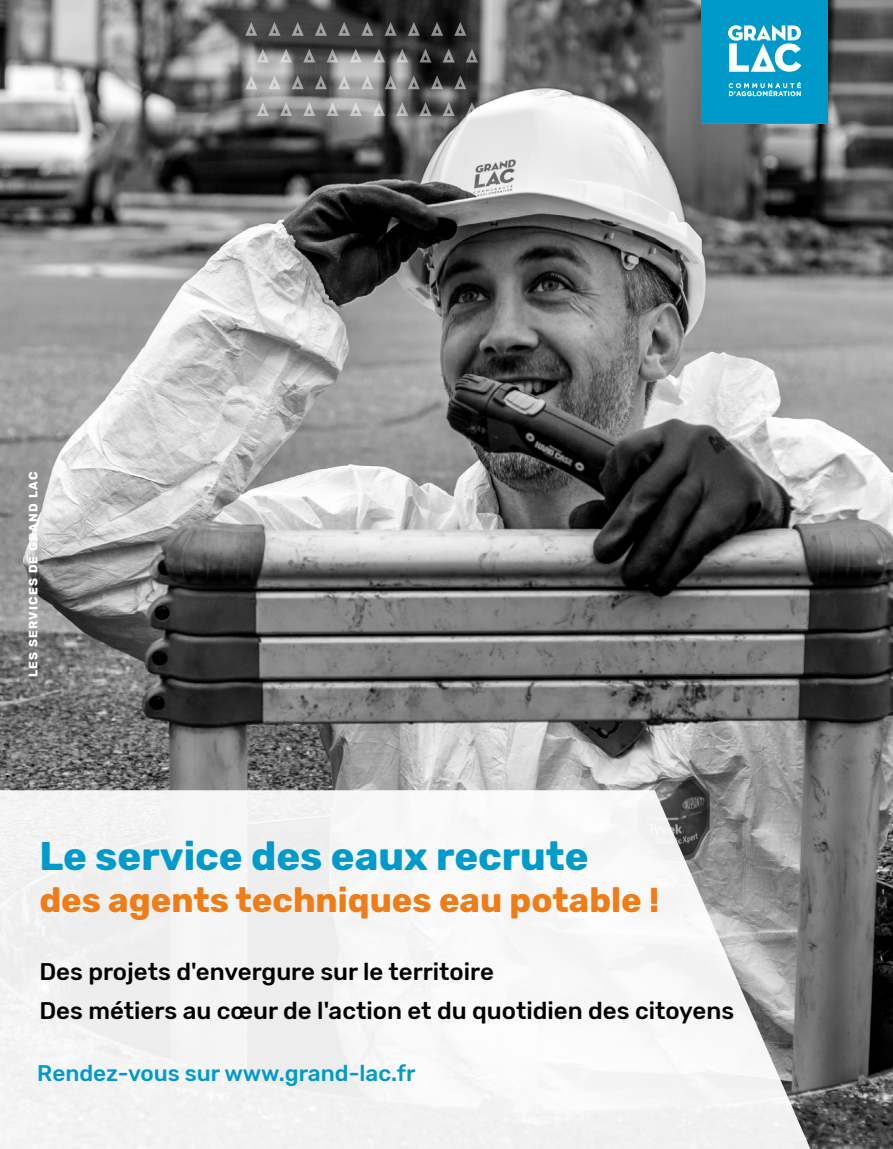
<style>
.page{position:relative;width:893px;height:1149px;background:#fff}
.page>*{position:absolute;margin:0;border:0;box-sizing:border-box;transform-origin:0 0}
.t1{font:700 39.9px "Rubik";color:#009acb}
.t2{font:700 34.5px "Rubik";color:#ef7d17}
.t3{font:500 24px/39px "Rubik";color:#000}
.t4{font:500 22.5px "Rubik";color:#009acb}
.t5{font:700 12px "Rubik";letter-spacing:.1em;color:#fff}
</style>
<div class="page">
<img style="left:0;top:0;width:893px;height:1148px">
<svg style="left:466px;top:49px;width:12px;height:13px"></svg>
<svg style="left:443px;top:49px;width:12px;height:13px"></svg>
<svg style="left:454px;top:22px;width:12px;height:14px"></svg>
<svg style="left:466px;top:102px;width:12px;height:14px"></svg>
<svg style="left:443px;top:102px;width:12px;height:14px"></svg>
<svg style="left:454px;top:75px;width:12px;height:14px"></svg>
<svg style="left:431px;top:75px;width:12px;height:14px"></svg>
<svg style="left:419px;top:49px;width:12px;height:13px"></svg>
<svg style="left:396px;top:49px;width:12px;height:13px"></svg>
<svg style="left:431px;top:22px;width:12px;height:14px"></svg>
<svg style="left:408px;top:22px;width:12px;height:14px"></svg>
<svg style="left:419px;top:102px;width:12px;height:14px"></svg>
<svg style="left:396px;top:102px;width:12px;height:14px"></svg>
<svg style="left:408px;top:75px;width:12px;height:14px"></svg>
<svg style="left:385px;top:75px;width:12px;height:14px"></svg>
<svg style="left:373px;top:49px;width:12px;height:13px"></svg>
<svg style="left:350px;top:49px;width:12px;height:13px"></svg>
<svg style="left:385px;top:22px;width:12px;height:14px"></svg>
<svg style="left:361px;top:22px;width:12px;height:14px"></svg>
<svg style="left:373px;top:102px;width:12px;height:14px"></svg>
<svg style="left:350px;top:102px;width:12px;height:14px"></svg>
<svg style="left:361px;top:75px;width:12px;height:14px"></svg>
<svg style="left:338px;top:75px;width:12px;height:14px"></svg>
<svg style="left:326px;top:49px;width:13px;height:13px"></svg>
<svg style="left:303px;top:49px;width:12px;height:13px"></svg>
<svg style="left:338px;top:22px;width:12px;height:14px"></svg>
<svg style="left:315px;top:22px;width:12px;height:14px"></svg>
<svg style="left:326px;top:102px;width:13px;height:14px"></svg>
<svg style="left:303px;top:102px;width:12px;height:14px"></svg>
<svg style="left:315px;top:75px;width:12px;height:14px"></svg>
<svg style="left:292px;top:75px;width:12px;height:14px"></svg>
<svg style="left:280px;top:49px;width:12px;height:13px"></svg>
<svg style="left:257px;top:49px;width:12px;height:13px"></svg>
<svg style="left:292px;top:22px;width:12px;height:14px"></svg>
<svg style="left:268px;top:22px;width:13px;height:14px"></svg>
<svg style="left:280px;top:102px;width:12px;height:14px"></svg>
<svg style="left:257px;top:102px;width:12px;height:14px"></svg>
<svg style="left:268px;top:75px;width:13px;height:14px"></svg>
<svg style="left:245px;top:75px;width:12px;height:14px"></svg>
<svg style="left:245px;top:22px;width:12px;height:14px"></svg>
<svg style="left:0;top:790px;width:859px;height:358px;fill:#f4f4f4"></svg>
<svg style="left:702px;top:0;width:126px;height:124px"></svg>
<p class="t5" style="left:26px;top:677px;width:207px;rotate:-90deg">LES SERVICES DE GRAND LAC</p>
<h1 class="t1" style="left:39px;top:833px;width:551px">Le service des eaux recrute</h1>
<h2 class="t2" style="left:39px;top:879px;width:621px">des agents techniques eau potable !</h2>
<p class="t3" style="left:39px;top:952px;width:696px">Des projets d'envergure sur le territoire<br>Des métiers au cœur de l'action et du quotidien des citoyens</p>
<p class="t4" style="left:37px;top:1059px;width:380px">Rendez-vous sur www.grand-lac.fr</p>
</div>
